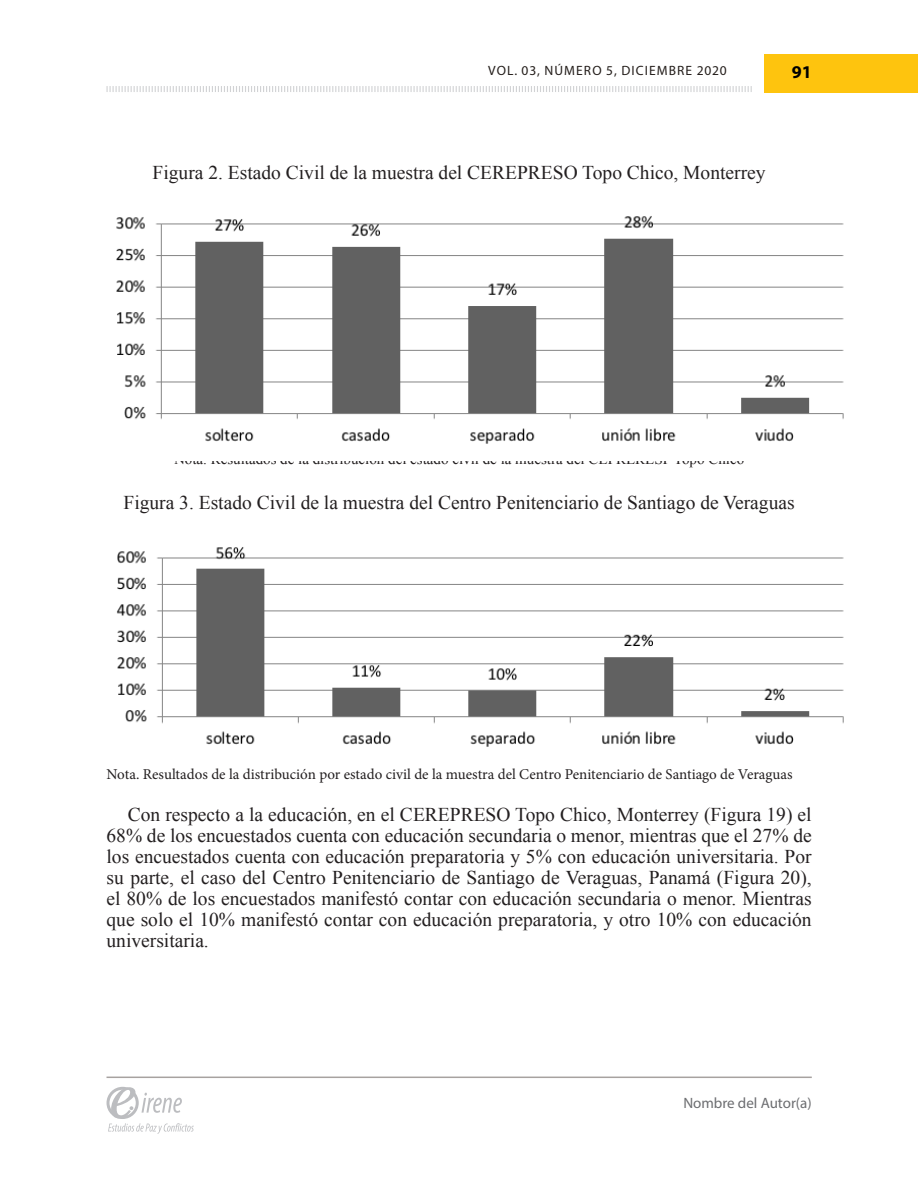
<style>
.page{position:relative;width:918px;height:1188px;background:#fff}
.page>*{position:absolute;margin:0;border:0;box-sizing:border-box;transform-origin:0 0}
.Texto{font:19.5px/21px "Times New Roman";color:#231f20;text-align:justify}
.Títulos_Tablas{font:19.5px "Times New Roman";color:#231f20}
.t1{font:700 18px "Myriad Pro";color:#000}
.Nota_al_pie_AUTOR{font:15px "Minion Pro";color:#231f20}
.Fuente_Tabla{font:15px "Times New Roman";color:#231f20}
.Marcador_Autor_Artíc{font:15px "Myriad Pro";color:#6c6d70}
.t2{font:13.5px "Myriad Pro";letter-spacing:.08em;color:#241e1b}
</style>
<div class="page">
<div style="left:764px;top:54px;width:154px;height:38px;background:#fec40e"></div>
<hr style="left:107px;top:1077px;width:705px;height:1px;background:#a7a2a0">
<svg style="left:107px;top:1087px;width:87px;height:47px"></svg>
<svg style="left:106px;top:86px;width:646px;height:6px"></svg>
<img style="left:116px;top:216px;width:728px;height:228px">
<img style="left:117px;top:547px;width:727px;height:200px">
<p class="t2" style="left:488px;top:62px;width:240px">VOL. 03, NÚMERO 5, DICIEMBRE 2020</p>
<p class="t1" style="left:792px;top:61px;width:21px">91</p>
<p class="Títulos_Tablas" style="left:153px;top:159px;width:615px">Figura 2. Estado Civil de la muestra del CEREPRESO Topo Chico, Monterrey</p>
<p class="Fuente_Tabla" style="left:174px;top:449px;width:572px">Nota. Resultados de la distribución del estado civil de la muestra del CEPRERESP Topo Chico</p>
<p class="Títulos_Tablas" style="left:124px;top:489px;width:673px">Figura 3. Estado Civil de la muestra del Centro Penitenciario de Santiago de Veraguas</p>
<p class="Nota_al_pie_AUTOR" style="left:107px;top:764px;width:688px">Nota. Resultados de la distribución por estado civil de la muestra del Centro Penitenciario de Santiago de Veraguas</p>
<p class="Texto" style="left:107px;top:803px;width:707px;text-indent:21px">Con respecto a la educación, en el CEREPRESO Topo Chico, Monterrey (Figura 19) el 68% de los encuestados cuenta con educación secundaria o menor, mientras que el 27% de los encuestados cuenta con educación preparatoria y 5% con educación universitaria. Por su parte, el caso del Centro Penitenciario de Santiago de Veraguas, Panamá (Figura 20), el 80% de los encuestados manifestó contar con educación secundaria o menor. Mientras que solo el 10% manifestó contar con educación preparatoria, y otro 10% con educación universitaria.</p>
<p class="Marcador_Autor_Artíc" style="left:683px;top:1094px;width:130px">Nombre del Autor(a)</p>
</div>
